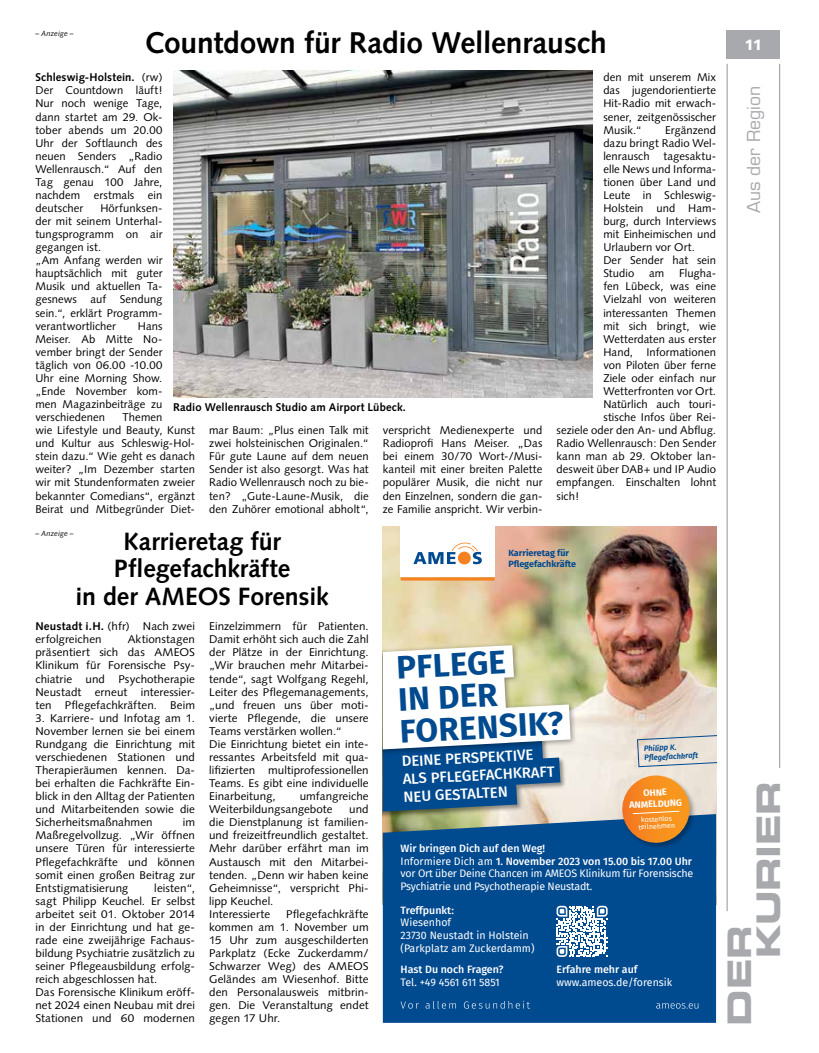
<style>
.page{position:relative;width:819px;height:1053px;background:#fff}
.page>*{position:absolute;margin:0;border:0;box-sizing:border-box;transform-origin:0 0}
.t1{font:700 32.75px/32px "Fira Sans";color:#004a8f}
.t2{font:32.5px/28.9px "Eurostile LT Std Bold Ex 2";letter-spacing:-.01em;color:#a7a9ac}
.t3{font:700 30px "Syntax LT Std";letter-spacing:-.01em;color:#000}
.t4{font:700 25px/27.5px "Syntax LT Std";color:#000;text-align:center}
.t5{font:17.5px "Eurostile LT Std";letter-spacing:-.005em;color:#a7a9ac}
.t6{font:900 15px "Syntax LT Std";color:#fff}
.t7{font:500 14.88px/17.9px "Fira Sans";color:#fff}
.t8{font:11.25px/13px "Syntax";letter-spacing:.005em;color:#000;text-align:justify}
.t9{font:700 11.25px/23px "Syntax LT Std";letter-spacing:.01em;color:#000}
.t10{font:10.62px/12.8px "Fira Sans";letter-spacing:-.02em;color:#fff}
.t11{font:10.62px/12.8px "Fira Sans";color:#fff}
.t12{font:700 9.25px/11.1px "Fira Sans";color:#fff;text-align:center}
.t13{font:700 9px/10.8px "Fira Sans";color:#004a8f}
.t14{font:italic 600 7.75px/9.2px "Fira Sans";color:#004a8f}
.t15{font:italic 7.5px "Syntax LT Std";letter-spacing:.015em;color:#000}
.t16{font:7.12px/7.1px "Fira Sans";color:#fff;text-align:center}
.s1{font-weight:700}
.s2{font-family:"Syntax";font-weight:400}
.s3{font-weight:500}
</style>
<div class="page">
<hr style="left:726px;top:64px;width:1px;height:847px;background:#939598">
<hr style="left:779px;top:64px;width:1px;height:703px;background:#939598">
<div style="left:726px;top:30px;width:54px;height:29px;background:#a7a9ac"></div>
<img style="left:383px;top:526px;width:333px;height:288px">
<div style="left:383px;top:814px;width:333px;height:208px;background:#004a8f"></div>
<svg style="left:400px;top:1001px;width:19px;height:7px"></svg>
<svg style="left:425px;top:1000px;width:31px;height:8px"></svg>
<svg style="left:464px;top:1000px;width:66px;height:8px"></svg>
<svg style="left:656px;top:1003px;width:42px;height:5px"></svg>
<div style="left:621px;top:774px;width:75px;height:75px;background:#000;opacity:.3"></div>
<svg style="left:620px;top:775px;width:71px;height:69px;background:#d28f47"></svg>
<div style="left:383px;top:736px;width:184px;height:84px;background:#000;opacity:.41"></div>
<div style="left:383px;top:641px;width:194px;height:119px;background:#000;opacity:.4"></div>
<svg style="left:383px;top:645px;width:187px;height:166px"></svg>
<svg style="left:556px;top:905px;width:51px;height:51px"></svg>
<div style="left:400px;top:526px;width:94px;height:51px;background:#fff"></div>
<svg style="left:413px;top:542px;width:69px;height:22px"></svg>
<div style="left:458px;top:551px;width:13px;height:13px;background:#f58220;border-radius:50%"></div>
<svg style="left:400px;top:577px;width:94px;height:3px"></svg>
<svg style="left:637px;top:733px;width:79px;height:34px;background:#dad6d1"></svg>
<img style="left:173px;top:71px;width:419px;height:326px">
<p class="t15" style="left:35px;top:29px;width:40px">– Anzeige –</p>
<p class="t3" style="left:144px;top:25px;width:464px">Countdown für Radio Wellenrausch</p>
<p class="t8" style="left:35px;top:71px;width:128px"><span class="s1">Schleswig-Holstein.</span> (rw)<br>Der Countdown läuft!<br>Nur noch wenige Tage, dann startet am 29. Ok&shy;tober abends um 20.00<br>Uhr der Softlaunch des neuen Senders „Radio Wellenrausch.“ Auf den Tag genau 100 Jahre, nachdem erstmals ein deutscher</p>
<p class="t8" style="left:35px;top:202px;width:128px;text-align:left;text-indent:65px">Hörfunksen&shy;der mit seinem Unterhal&shy;tungsprogramm on air gegangen ist.<br>„Am Anfang werden wir hauptsächlich mit guter<br>Musik und aktuellen Ta&shy;gesnews auf Sendung sein.“, erklärt Programm&shy;verantwortlicher</p>
<p class="t8" style="left:35px;top:319px;width:128px;text-indent:102px">Hans Meiser. Ab Mitte No&shy;vember bringt der Sender täglich von 06.00 -10.00<br>Uhr eine Morning Show. „Ende November kom&shy;men Magazinbeiträge zu verschiedenen</p>
<p class="t9" style="left:383px;top:396px;width:161px;text-indent:-210px">Radio Wellenrausch Studio am Airport Lübeck.<br><span class="s2">verspricht Medienexperte und</span></p>
<p class="t8" style="left:383px;top:437px;width:161px">Radioprofi Hans Meiser. „Das bei einem 30/70 Wort-/Musi&shy;kanteil mit einer breiten Palette populärer Musik, die nicht nur den Einzelnen, sondern die gan&shy;ze Familie anspricht. Wir verbin-</p>
<p class="t8" style="left:35px;top:411px;width:161px;text-align:left;text-indent:87px">Themen<br>wie Lifestyle und Beauty, Kunst und Kultur aus Schleswig-Hol&shy;stein dazu.“ Wie geht es danach weiter? „Im Dezember starten wir mit Stundenformaten zweier bekannter Comedians“, ergänzt<br>Beirat und Mitbegründer Diet-</p>
<p class="t8" style="left:209px;top:424px;width:161px">mar Baum: „Plus einen Talk mit zwei holsteinischen Originalen.“ Für gute Laune auf dem neuen Sender ist also gesorgt. Was hat Radio Wellenrausch noch zu bie&shy;ten? „Gute-Laune-Musik, die den Zuhörer emotional abholt“,</p>
<p class="t8" style="left:603px;top:71px;width:114px">den mit unserem Mix das jugendorientierte Hit-Radio mit erwach&shy;sener, zeitgenössischer Musik.“</p>
<p class="t8" style="left:603px;top:123px;width:114px;text-align:left;text-indent:62px">Ergänzend dazu bringt Radio Wel&shy;lenrausch tagesaktu&shy;elle News und Informa&shy;tionen über Land und<br>Leute in Schleswig-<br>Holstein und Ham&shy;burg, durch Interviews mit Einheimischen und<br>Urlaubern vor Ort.<br>Der Sender hat sein<br>Studio</p>
<p class="t8" style="left:649px;top:267px;width:17px">am</p>
<p class="t8" style="left:679px;top:267px;width:38px">Flugha-</p>
<p class="t8" style="left:603px;top:280px;width:114px">fen Lübeck, was eine</p>
<p class="t8" style="left:603px;top:293px;width:114px">Vielzahl von weiteren</p>
<p class="t8" style="left:603px;top:306px;width:114px">interessanten Themen</p>
<p class="t8" style="left:603px;top:319px;width:114px">mit sich bringt, wie</p>
<p class="t8" style="left:603px;top:332px;width:114px">Wetterdaten aus erster</p>
<p class="t8" style="left:603px;top:345px;width:114px">Hand, Informationen</p>
<p class="t8" style="left:603px;top:358px;width:114px">von Piloten über ferne</p>
<p class="t8" style="left:603px;top:371px;width:114px">Ziele oder einfach nur</p>
<p class="t8" style="left:603px;top:384px;width:114px">Wetterfronten vor Ort.</p>
<p class="t8" style="left:603px;top:397px;width:114px">Natürlich auch touri-</p>
<p class="t8" style="left:603px;top:410px;width:114px">stische Infos über Rei-</p>
<p class="t8" style="left:556px;top:424px;width:161px">seziele oder den An- und Abflug.</p>
<p class="t8" style="left:556px;top:437px;width:161px">Radio Wellenrausch: Den Sender</p>
<p class="t8" style="left:556px;top:450px;width:161px">kann man ab 29. Oktober lan-</p>
<p class="t8" style="left:556px;top:463px;width:161px">desweit über DAB+ und IP Audio</p>
<p class="t8" style="left:556px;top:476px;width:161px">empfangen. Einschalten lohnt</p>
<p class="t8" style="left:556px;top:489px;width:24px">sich!</p>
<p class="t4" style="left:76px;top:527px;width:254px">Karrieretag für<br>Pflegefachkräfte<br>in der AMEOS Forensik</p>
<p class="t8" style="left:35px;top:620px;width:161px"><span class="s1">Neustadt i.H.</span> (hfr) Nach zwei erfolgreichen</p>
<p class="t15" style="left:35px;top:529px;width:40px">– Anzeige –</p>
<p class="t8" style="left:209px;top:620px;width:161px;text-align:left">Einzelzimmern für Patienten.<br>Damit erhöht sich auch die Zahl der Plätze in der Einrichtung. „Wir brauchen mehr Mitarbei&shy;tende“, sagt Wolfgang Regehl,<br>Leiter des Pflegemanagements, „und freuen uns über moti&shy;vierte Pflegende, die unsere<br>Teams verstärken wollen.“<br>Die Einrichtung bietet ein inte&shy;ressantes Arbeitsfeld mit qua&shy;lifizierten multiprofessionellen<br>Teams. Es gibt eine individuelle<br>Einarbeitung,</p>
<p class="t8" style="left:35px;top:633px;width:161px;text-indent:92px">Aktionstagen präsentiert sich das AMEOS Klinikum für Forensische Psy&shy;chiatrie und Psychotherapie Neustadt erneut interessier&shy;ten Pflegefachkräften. Beim</p>
<p class="t8" style="left:35px;top:711px;width:161px">3. Karriere- und Infotag am 1.<br>November lernen sie bei einem Rundgang die Einrichtung mit verschiedenen Stationen und Therapieräumen kennen. Da&shy;bei erhalten die Fachkräfte Ein&shy;blick in den Alltag der Patienten und Mitarbeitenden sowie die Sicherheitsmaßnahmen</p>
<p class="t8" style="left:209px;top:789px;width:161px;text-indent:90px">umfangreiche<br>Weiterbildungsangebote</p>
<p class="t8" style="left:209px;top:802px;width:161px;text-align:left;text-indent:140px">und die Dienstplanung ist familien&shy;und freizeitfreundlich gestaltet.<br>Mehr darüber erfährt man im<br>Austausch mit den Mitarbei&shy;tenden. „Denn wir haben keine<br>Geheimnisse“, verspricht Phi&shy;lipp Keuchel.<br>Interessierte</p>
<p class="t8" style="left:35px;top:815px;width:161px;text-indent:147px">im Maßregelvollzug. „Wir öffnen unsere Türen für interessierte Pflegefachkräfte und können somit einen großen Beitrag zur Entstigmatisierung</p>
<p class="t8" style="left:35px;top:881px;width:161px;text-align:left;text-indent:119px">leisten“, sagt Philipp Keuchel. Er selbst arbeitet seit 01. Oktober 2014 in der Einrichtung und hat ge&shy;rade eine zweijährige Fachaus&shy;bildung Psychiatrie zusätzlich zu seiner Pflegeausbildung erfolg&shy;reich abgeschlossen hat.<br>Das Forensische Klinikum eröff&shy;net 2024 einen Neubau mit drei<br>Stationen und 60 modernen</p>
<p class="t8" style="left:209px;top:907px;width:161px;text-indent:77px">Pflegefachkräfte kommen am 1. November um 15 Uhr zum ausgeschilderten Parkplatz (Ecke Zuckerdamm/ Schwarzer Weg) des AMEOS Geländes am Wiesenhof. Bitte den Personalausweis mitbrin&shy;gen. Die Veranstaltung endet gegen 17 Uhr.</p>
<p class="t13" style="left:508px;top:547px;width:69px">Karrieretag für<br>Pflegefachkräfte</p>
<p class="t1" style="left:396px;top:649px;width:165px;rotate:-3deg">PFLEGE<br>IN DER<br>FORENSIK?</p>
<p class="t14" style="left:643px;top:743px;width:55px;rotate:-3deg">Philipp K.<br>Pflegefachkraft</p>
<p class="t7" style="left:401px;top:751px;width:154px;rotate:-3deg">DEINE PERSPEKTIVE<br>ALS PFLEGEFACHKRAFT<br>NEU GESTALTEN</p>
<p class="t12" style="left:628px;top:787px;width:54px;rotate:-3deg">OHNE<br>ANMELDUNG</p>
<p class="t16" style="left:638px;top:816px;width:38px;rotate:-3deg">kostenlos teilnehmen</p>
<p class="t10" style="left:400px;top:841px;width:294px"><span class="s3">Wir bringen Dich auf den Weg!<br></span>Informiere Dich am <span class="s3">1. November 2023 von 15.00 bis 17.00 Uhr </span>vor Ort über Deine Chancen im AMEOS Klinikum für Forensische Psychiatrie und Psychotherapie Neustadt.</p>
<p class="t11" style="left:400px;top:903px;width:135px"><span class="s3">Treffpunkt:<br></span>Wiesenhof<br>23730 Neustadt in Holstein (Parkplatz am Zuckerdamm)</p>
<p class="t10" style="left:400px;top:962px;width:105px"><span class="s3">Hast Du noch Fragen?<br></span>Tel. +49 4561 611 5851</p>
<p class="t11" style="left:556px;top:962px;width:117px"><span class="s3">Erfahre mehr auf </span>www.ameos.de/forensik</p>
<p class="t6" style="left:744px;top:36px;width:20px">11</p>
<p class="t5" style="left:743px;top:213px;width:128px;rotate:-90deg">Aus der Region</p>
<p class="t2" style="left:724px;top:958px;width:179px;text-indent:-67px;rotate:-90deg">DER<br>KURIER</p>
</div>
